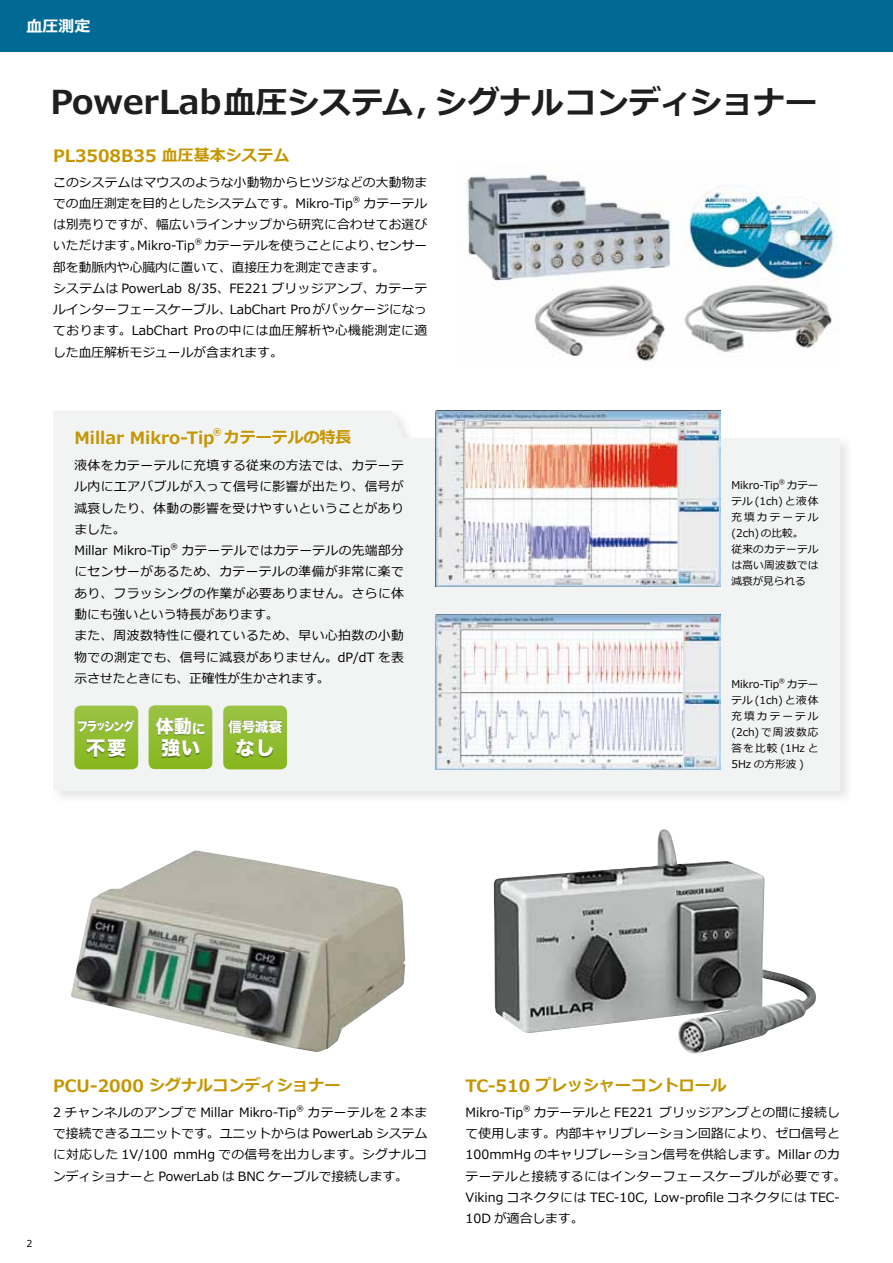
<style>
.page{position:relative;width:893px;height:1263px;background:#fff}
.page>*{position:absolute;margin:0;border:0;box-sizing:border-box;transform-origin:0 0}
.t1{font:700 31.95px "Meiryo";color:#1f1e1d}
.t2{font:19.2px "Hira Kaku Std W8";color:#fff}
.t3{font:18px "Hira Kaku Std W8";color:#fff}
.t4{font:700 16.95px "Meiryo";color:#c59600}
.t5{font:700 15.9px "Meiryo";color:#c59600}
.t6{font:700 15.9px "Meiryo";color:#fff}
.t7{font:13.8px "Hira Kaku Std W8";color:#fff}
.t8{font:12.75px/21.3px "Meiryo";letter-spacing:.01em;color:#000}
.t9{font:12.75px/21.3px "Meiryo";letter-spacing:.035em;color:#000}
.t10{font:12.75px "Hira Kaku Std W8";color:#fff;scale:.86 1}
.t11{font:10.65px/15.9px "Meiryo";letter-spacing:.01em;color:#000;text-align:justify}
.t12{font:10.65px/15.9px "Meiryo";letter-spacing:.03em;color:#000}
.t13{font:9.6px "Meiryo";color:#000}
.t14{font:700 9.3px "Meiryo";color:#c59600}
.t15{font:7.5px "Meiryo";color:#000}
.t16{font:6.15px "Meiryo";color:#000}
.s1{font-size:33px}
.s2{font-size:29.7px}
.s3{font-size:15.9px}
.s4{font-size:11.7px}
.s5{font-size:13.8px}
.s6{font-size:16.95px}
</style>
<div class="page">
<div style="left:0;top:0;width:893px;height:51px;background:#006a94"></div>
<img style="left:71px;top:850px;width:334px;height:202px">
<img style="left:494px;top:829px;width:322px;height:225px">
<img style="left:466px;top:174px;width:372px;height:188px">
<div style="left:53px;top:411px;width:355px;height:24px;background:#f2f3f3"></div>
<div style="left:51px;top:435px;width:803px;height:370px;background:#f2f3f3"></div>
<div style="left:74px;top:706px;width:64px;height:63px;background:linear-gradient(to bottom,#9ac345,#86b81d);border-radius:6px"></div>
<div style="left:79px;top:720px;width:55px;height:38px;background:#000;opacity:.4"></div>
<div style="left:149px;top:705px;width:63px;height:64px;background:linear-gradient(to bottom,#9bc346,#86b81d);border-radius:6px"></div>
<div style="left:156px;top:718px;width:49px;height:40px;background:#000;opacity:.4"></div>
<div style="left:223px;top:706px;width:64px;height:63px;background:linear-gradient(to bottom,#9bc346,#86b81c);border-radius:6px"></div>
<div style="left:228px;top:720px;width:54px;height:37px;background:#000;opacity:.4"></div>
<img style="left:436px;top:411px;width:285px;height:175px">
<img style="left:436px;top:614px;width:285px;height:155px">
<p class="t6" style="left:27px;top:17px;width:65px">血圧測定</p>
<h1 class="t1" style="left:50px;top:84px;width:768px"><span class="s1">PowerLab</span>血圧システム<span class="s2">,</span> シグナルコンディショナー</h1>
<h3 class="t4" style="left:53px;top:146px;width:238px">PL3508B35 <span class="s3">血圧基本システム</span></h3>
<p class="t8" style="left:53px;top:172px;width:376px">このシステムはマウスのような小動物からヒツジなどの大動物までの血圧測定を目的としたシステムです。Mikro-Tip</p>
<p class="t15" style="left:353px;top:195px;width:9px">®</p>
<p class="t8" style="left:53px;top:193px;width:376px;text-align:justify;text-indent:310px">カテーテルは別売りですが、幅広いラインナップから研究に合わせてお選びいただけます。Mikro-Tip</p>
<p class="t15" style="left:195px;top:237px;width:9px">®</p>
<p class="t8" style="left:53px;top:235px;width:376px;text-indent:151px">カテーテルを使うことにより、センサー部を動脈内や心臓内に置いて、直接圧力を測定できます。<br>システムは PowerLab 8/35、FE221 ブリッジアンプ、カテーテルインターフェースケーブル、LabChart Proがパッケージになっております。LabChart Proの中には血圧解析や心機能測定に適した血圧解析モジュールが含まれます。</p>
<h3 class="t4" style="left:74px;top:428px;width:142px">Millar Mikro-Tip</h3>
<p class="t14" style="left:213px;top:427px;width:10px">®</p>
<p class="t5" style="left:224px;top:428px;width:129px">カテーテルの特長</p>
<p class="t9" style="left:74px;top:455px;width:331px">液体をカテーテルに充填する従来の方法では、カテーテル内にエアバブルが入って信号に影響が出たり、信号が減衰したり、体動の影響を受けやすいということがありました。<br>Millar Mikro-Tip</p>
<p class="t15" style="left:171px;top:542px;width:9px">®</p>
<p class="t9" style="left:74px;top:540px;width:331px;text-indent:107px">カテーテルではカテーテルの先端部分にセンサーがあるため、カテーテルの準備が非常に楽であり、フラッシングの作業が必要ありません。さらに体動にも強いという特長があります。<br>また、周波数特性に優れているため、早い心拍数の小動物での測定でも、信号に減衰がありません。dP/dT を表示させたときにも、正確性が生かされます。</p>
<p class="t10" style="left:77px;top:719px;width:68px">フラ<span class="s4">ッ</span>シング</p>
<h2 class="t2" style="left:86px;top:737px;width:42px">不要</h2>
<h3 class="t3" style="left:156px;top:716px;width:51px">体動<span class="s5">に</span></h3>
<h2 class="t2" style="left:161px;top:737px;width:41px">強い</h2>
<p class="t7" style="left:228px;top:719px;width:56px">信号減衰</p>
<h2 class="t2" style="left:236px;top:737px;width:41px">なし</h2>
<p class="t11" style="left:731px;top:477px;width:49px">Mikro-Tip</p>
<p class="t16" style="left:779px;top:478px;width:8px">®</p>
<p class="t12" style="left:731px;top:477px;width:89px;text-indent:56px">カテーテル (1ch) と液体充填カテーテル(2ch)の比較。<br>従来のカテーテルは高い周波数では減衰が見られる</p>
<p class="t11" style="left:731px;top:677px;width:49px">Mikro-Tip</p>
<p class="t16" style="left:779px;top:677px;width:8px">®</p>
<p class="t11" style="left:731px;top:677px;width:89px;text-indent:56px">カテーテル (1ch) と液体充填カテーテル(2ch)で周波数応答を比較 (1Hz と5Hz の方形波 )</p>
<p class="t5" style="left:53px;top:1077px;width:289px"><span class="s6">PCU-2000</span> シグナルコンディショナー</p>
<p class="t8" style="left:53px;top:1102px;width:245px">2 チャンネルのアンプで Millar Mikro-Tip</p>
<p class="t15" style="left:297px;top:1103px;width:9px">®</p>
<p class="t8" style="left:53px;top:1102px;width:376px;text-align:justify;text-indent:254px">カテーテルを 2 本まで接続できるユニットです。ユニットからは PowerLab システムに対応した 1V/100 mmHg での信号を出力します。シグナルコンディショナーと PowerLab は BNC ケーブルで接続します。</p>
<p class="t13" style="left:27px;top:1238px;width:7px">2</p>
<p class="t5" style="left:466px;top:1077px;width:263px"><span class="s6">TC-510</span> プレッシャーコントロール</p>
<p class="t8" style="left:466px;top:1102px;width:59px">Mikro-Tip</p>
<p class="t15" style="left:523px;top:1103px;width:9px">®</p>
<p class="t8" style="left:466px;top:1102px;width:382px;text-indent:68px">カテーテルと FE221 ブリッジアンプとの間に接続して使用します。内部キャリブレーション回路により、ゼロ信号と100mmHg のキャリブレーション信号を供給します。Millar のカテーテルと接続するにはインターフェースケーブルが必要です。Viking コネクタには TEC-10C, Low-profile コネクタには TEC-10D が適合します。</p>
</div>
